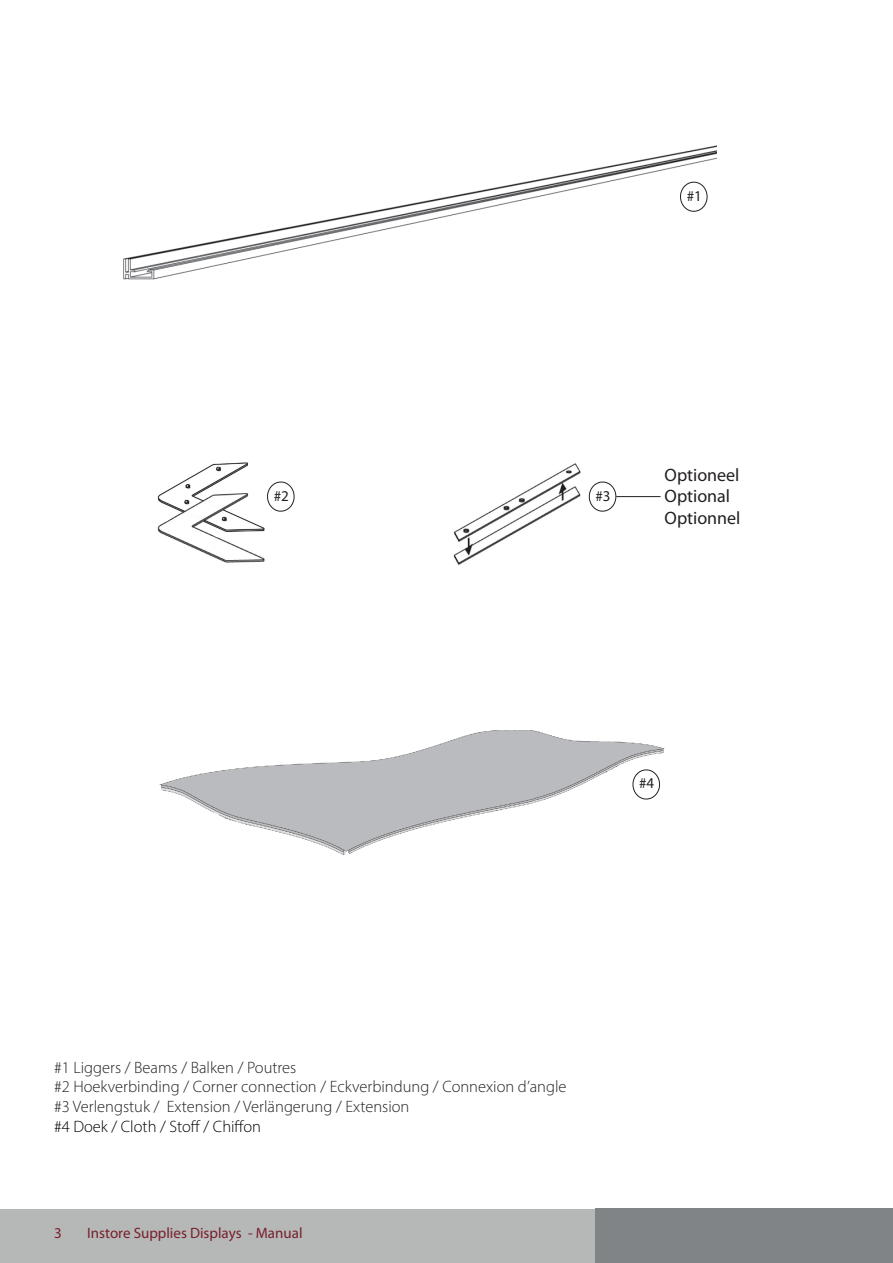
<style>
.page{position:relative;width:893px;height:1263px;background:#fff}
.page>*{position:absolute;margin:0;border:0;box-sizing:border-box;transform-origin:0 0}
.t1{font:18px "Myriad Pro";color:#231f20}
.t2{font:300 16.5px "Myriad Pro";color:#231f20}
.t3{font:300 16.5px "Myriad Pro";color:#000}
.t4{font:15px "Myriad Pro";color:#781f2b}
.t5{font:15px "Myriad Pro";color:#231f20}
</style>
<div class="page">
<img style="left:123px;top:145px;width:594px;height:135px">
<img style="left:157px;top:462px;width:108px;height:101px">
<img style="left:453px;top:463px;width:128px;height:102px">
<svg style="left:588px;top:481px;width:30px;height:31px"></svg>
<hr style="left:616px;top:496px;width:44px;height:1px;background:#231f20">
<img style="left:159px;top:730px;width:506px;height:124px">
<svg style="left:632px;top:768px;width:30px;height:33px"></svg>
<svg style="left:679px;top:180px;width:30px;height:33px"></svg>
<svg style="left:267px;top:481px;width:28px;height:31px"></svg>
<div style="left:0;top:1209px;width:595px;height:54px;background:#b6b8b8"></div>
<div style="left:595px;top:1209px;width:298px;height:54px;background:#818487"></div>
<p class="t5" style="left:274px;top:486px;width:17px">#2</p>
<p class="t5" style="left:687px;top:186px;width:17px">#1</p>
<p class="t5" style="left:595px;top:486px;width:17px">#3</p>
<p class="t1" style="left:665px;top:463px;width:76px">Optioneel</p>
<p class="t1" style="left:665px;top:485px;width:67px">Optional</p>
<p class="t1" style="left:665px;top:507px;width:77px">Optionnel</p>
<p class="t5" style="left:639px;top:774px;width:17px">#4</p>
<p class="t2" style="left:54px;top:1057px;width:244px">#1 Liggers / Beams / Balken / Poutres</p>
<p class="t2" style="left:54px;top:1077px;width:514px">#2 Hoekverbinding / Corner connection / Eckverbindung / Connexion d’angle</p>
<p class="t2" style="left:54px;top:1097px;width:357px">#3 Verlengstuk / Extension / Verlängerung / Extension</p>
<p class="t3" style="left:54px;top:1116px;width:208px">#4 Doek / Cloth / Stoff / Chiffon</p>
<p class="t4" style="left:54px;top:1224px;width:9px">3</p>
<p class="t4" style="left:87px;top:1224px;width:217px">Instore Supplies Displays - Manual</p>
</div>
